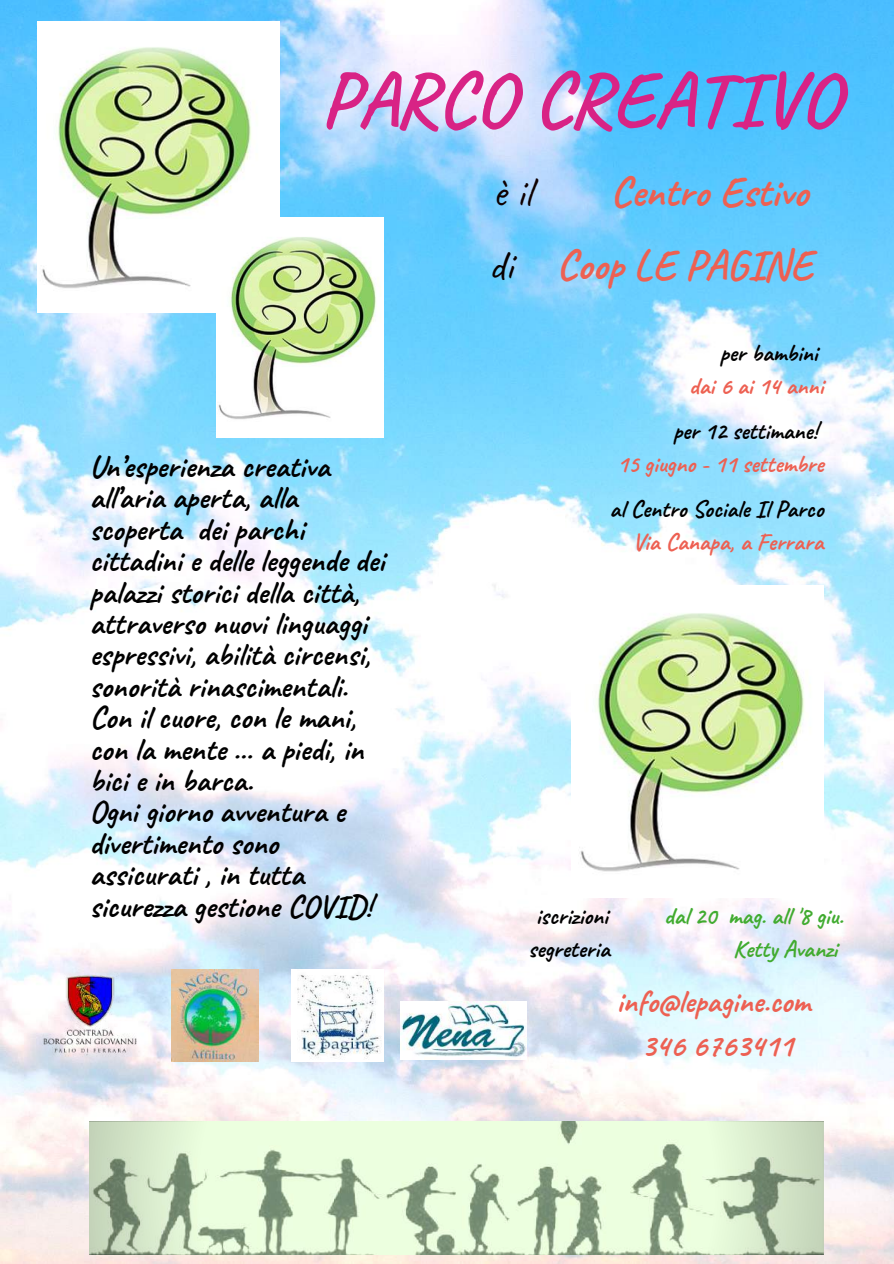
<style>
.page{position:relative;width:894px;height:1264px;background:#fff}
.page>*{position:absolute;margin:0;border:0;box-sizing:border-box;transform-origin:0 0}
.t1{font:700 78px "Caveat";color:#d82385}
.t2{font:700 42px/73.1px "Caveat";color:#ed6052}
.t3{font:700 31.5px/31.3px "Caveat";color:#000}
.t4{font:700 31.5px/44px "Caveat";color:#ed6052;text-align:center}
.t5{font:700 24px/32.7px "Caveat";color:#000;text-align:center}
.t6{font:700 24px "Caveat";color:#ed6052}
.t7{font:700 24px/32.7px "Caveat";color:#41ab30;text-align:right}
.s1{font-weight:400;color:#0e0000}
.s2{font-weight:400;color:#090000}
</style>
<div class="page">
<img style="left:0;top:0;width:893px;height:1263px">
<img style="left:37px;top:22px;width:242px;height:290px">
<img style="left:217px;top:217px;width:166px;height:220px">
<img style="left:571px;top:585px;width:252px;height:312px">
<svg style="left:89px;top:1121px;width:733px;height:133px;fill:#ebfdde"></svg>
<img style="left:400px;top:1001px;width:126px;height:57px">
<img style="left:291px;top:969px;width:92px;height:92px">
<img style="left:42px;top:973px;width:94px;height:83px">
<img style="left:172px;top:969px;width:86px;height:92px">
<h1 class="t1" style="left:320px;top:50px;width:520px">PARCO CREATIVO</h1>
<p class="t3" style="left:89px;top:451px;width:296px">Un’esperienza creativa all’aria aperta, alla scoperta dei parchi cittadini e delle leggende dei palazzi storici della città, attraverso nuovi linguaggi espressivi, abilità circensi, sonorità rinascimentali.<br>Con il cuore, con le mani, con la mente ... a piedi, in bici e in barca.<br>Ogni giorno avventura e divertimento sono assicurati , in tutta sicurezza gestione COVID!</p>
<h2 class="t2" style="left:610px;top:155px;width:199px">Centro Estivo</h2>
<h2 class="t2" style="left:488px;top:155px;width:325px"><span class="s1">è il<br></span><span class="s2">di</span> Coop LE PAGINE</h2>
<p class="t5" style="left:719px;top:336px;width:99px">per bambini</p>
<p class="t6" style="left:689px;top:371px;width:136px">dai 6 ai 14 anni</p>
<p class="t5" style="left:672px;top:415px;width:146px">per 12 settimane!</p>
<p class="t6" style="left:617px;top:449px;width:208px">15 giugno - 11 settembre</p>
<p class="t5" style="left:609px;top:493px;width:215px">al Centro Sociale Il Parco</p>
<p class="t6" style="left:632px;top:527px;width:192px">Via Canapa, a Ferrara</p>
<p class="t5" style="left:528px;top:899px;width:83px">iscrizioni segreteria</p>
<p class="t7" style="left:663px;top:899px;width:180px">dal 20 mag. all '8 giu.<br>Ketty Avanzi</p>
<p class="t4" style="left:616px;top:979px;width:195px">info@lepagine.com<br>346 6763411</p>
</div>
